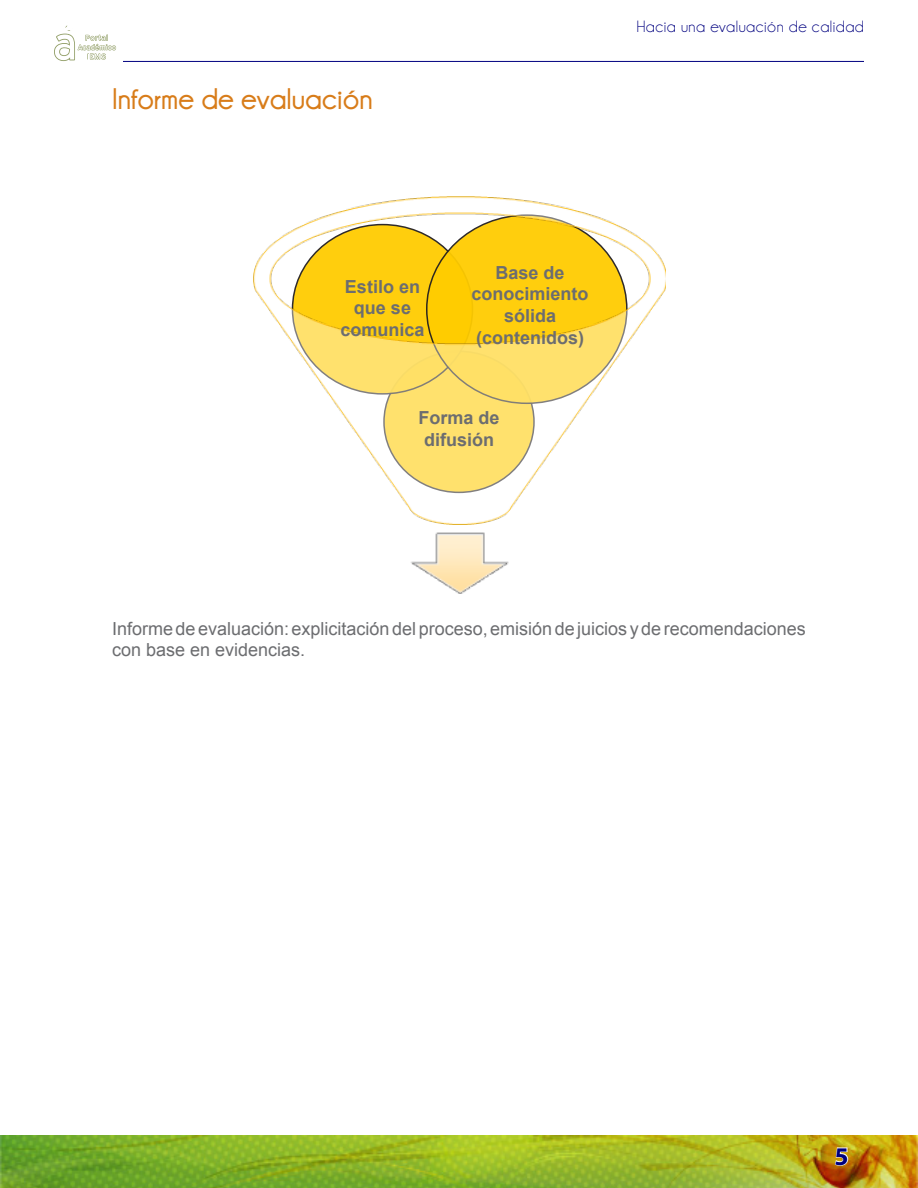
<style>
.page{position:relative;width:918px;height:1188px;background:#fff}
.page>*{position:absolute;margin:0;border:0;box-sizing:border-box;transform-origin:0 0}
.Título_DIANA{font:700 30px "Champagne&Limousines";color:#d87c19}
.t1{font:700 25.5px "Myriad Pro";color:#000080}
.t2{font:18px/21.6px "Arial";color:#6c6d70}
.t3{font:700 18px/21.6px "Arial";color:#6c6d70;text-align:center}
.t4{font:16.5px "Champagne&Limousines";letter-spacing:.03em;color:#000080}
</style>
<div class="page">
<img style="left:0;top:1135px;width:918px;height:53px">
<svg style="left:834px;top:1147px;width:15px;height:20px"></svg>
<svg style="left:54px;top:25px;width:62px;height:36px"></svg>
<hr style="left:123px;top:61px;width:741px;height:1px;background:#000080">
<img style="left:253px;top:196px;width:412px;height:329px">
<img style="left:411px;top:532px;width:98px;height:62px">
<p class="Título_DIANA" style="left:112px;top:82px;width:262px">Informe de evaluación</p>
<p class="t4" style="left:637px;top:17px;width:229px">Hacia una evaluación de calidad</p>
<p class="t3" style="left:345px;top:276px;width:77px">Estilo en</p>
<p class="t3" style="left:340px;top:298px;width:86px">que se comunica</p>
<p class="t3" style="left:472px;top:262px;width:119px">Base de conocimiento sólida (contenidos)</p>
<p class="t3" style="left:418px;top:408px;width:83px">Forma de</p>
<p class="t3" style="left:424px;top:429px;width:72px">difusión</p>
<p class="t2" style="left:112px;top:618px;width:695px">Informe de evaluación: explicitación del proceso, emisión de juicios y de recomendaciones con base en evidencias.</p>
<h2 class="t1" style="left:835px;top:1140px;width:16px">5</h2>
</div>
